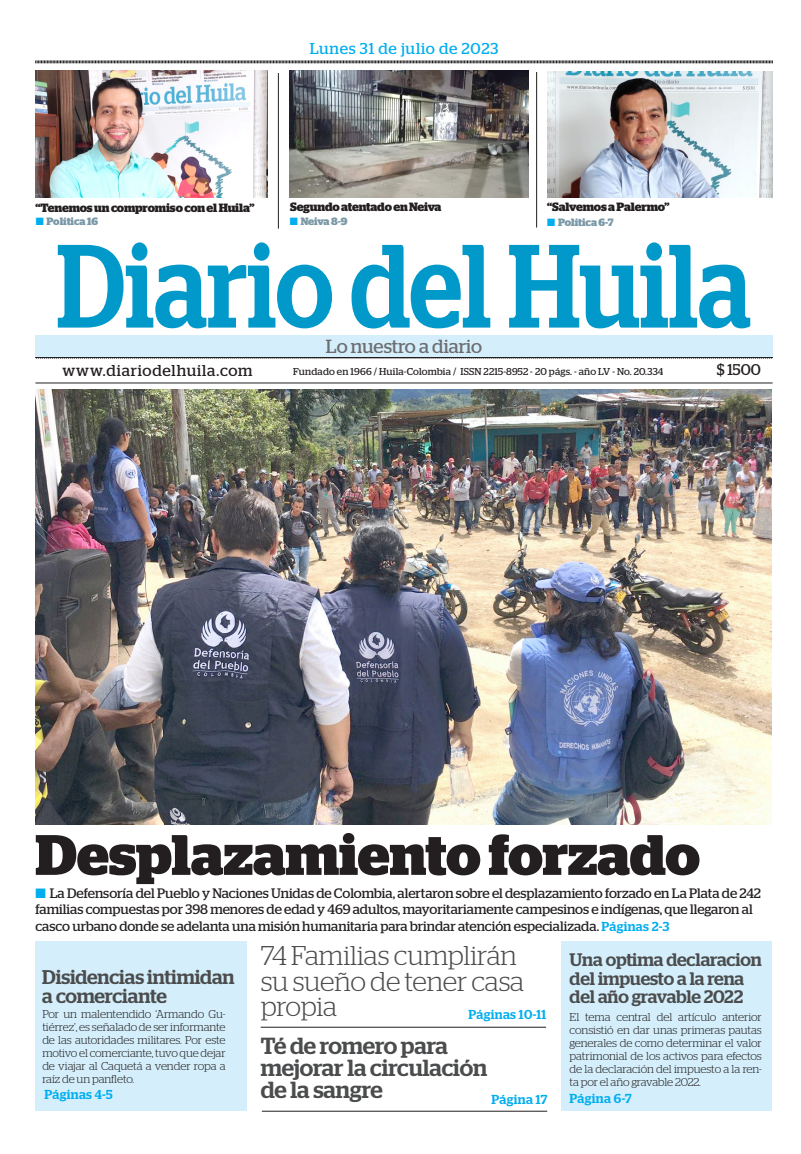
<style>
.page{position:relative;width:801px;height:1154px;background:#fff}
.page>*{position:absolute;margin:0;border:0;box-sizing:border-box;transform-origin:0 0}
.TITULO{font:700 56.8px "Stag";letter-spacing:-.005em;color:#231f20}
.TITULO_1{font:300 27.1px/25.7px "Stag";letter-spacing:-.01em;color:#4b4c4d}
.TITULO_1-2{font:500 23.3px/21.8px "Stag";letter-spacing:-.005em;color:#4b4c4d}
.TITULO_1-3{font:500 19.8px/18.7px "Stag";letter-spacing:-.005em;color:#4b4c4d}
.TITULO_1-4{font:19px "Stag";color:#6c6d70}
.TITULO_1-5{font:500 18.1px/18.6px "Stag";letter-spacing:-.01em;color:#4b4c4d}
.t1{font:15.7px "Stag";letter-spacing:.05em;color:#231f20}
.t2{font:15.7px "Stag";letter-spacing:.045em;color:#00aeef}
.t3{font:15.6px "Stag";color:#231f20}
.SUMARIO{font:13.7px/16.5px "Stag";color:#231f20}
.TITULO_1-6{font:500 13px "Stag";letter-spacing:.025em;color:#00aeef}
.No_Spacing{font:700 12px "Stag";letter-spacing:-.015em;color:#231f20}
.TITULO_1-7{font:300 11.4px/13px "Stag";letter-spacing:-.005em;color:#231f20;text-align:justify}
.TEXTO{font:700 10.6px "Stag";letter-spacing:-.01em;color:#7997a6}
.t4{font:10px "Stag";letter-spacing:.02em;color:#231f20}
.s1{color:#00aeef}
.s2{font-weight:500;font-size:13px;color:#00aeef}
</style>
<div class="page">
<svg style="left:35px;top:60px;width:738px;height:4px;background:#908e8f"></svg>
<svg style="left:58px;top:242px;width:692px;height:86px"></svg>
<svg style="left:35px;top:356px;width:738px;height:2px"></svg>
<hr style="left:35px;top:383px;width:737px;height:1px;background:#231f20">
<div style="left:35px;top:336px;width:737px;height:21px;background:#d4effb"></div>
<hr style="left:278px;top:73px;width:1px;height:156px;background:#231f20">
<hr style="left:536px;top:72px;width:1px;height:156px;background:#231f20">
<img style="left:547px;top:72px;width:225px;height:126px">
<div style="left:36px;top:941px;width:211px;height:170px;background:#d4effb"></div>
<div style="left:561px;top:941px;width:211px;height:170px;background:#d4effb"></div>
<hr style="left:261px;top:1027px;width:285px;height:1px;background:#231f20">
<hr style="left:262px;top:1111px;width:285px;height:1px;background:#231f20">
<img style="left:36px;top:70px;width:231px;height:128px">
<img style="left:289px;top:70px;width:239px;height:128px">
<img style="left:35px;top:390px;width:737px;height:434px">
<p class="t2" style="left:310px;top:40px;width:190px">Lunes 31 de julio de 2023</p>
<p class="No_Spacing" style="left:35px;top:200px;width:221px">“Tenemos un compromiso con el Huila”</p>
<p class="No_Spacing" style="left:290px;top:200px;width:153px">Segundo atentado en Neiva</p>
<p class="No_Spacing" style="left:547px;top:200px;width:124px">“Salvemos a Palermo”</p>
<p class="TEXTO" style="left:547px;top:216px;width:68px"><span class="s1">■</span> Política 6-7</p>
<p class="TEXTO" style="left:36px;top:215px;width:64px"><span class="s1">■</span> Política 16</p>
<p class="TEXTO" style="left:290px;top:215px;width:59px"><span class="s1">■</span> Neiva 8-9</p>
<p class="TITULO_1-4" style="left:326px;top:335px;width:158px">Lo nuestro a diario</p>
<p class="t1" style="left:62px;top:361px;width:192px">www.diariodelhuila.com</p>
<p class="t3" style="left:717px;top:361px;width:46px">$ 1500</p>
<p class="t4" style="left:293px;top:366px;width:372px">Fundado en 1966 / Huila-Colombia / ISSN 2215-8952 - 20 págs. - año LV - No. 20.334</p>
<p class="TITULO" style="left:35px;top:822px;width:666px">Desplazamiento forzado</p>
<p class="SUMARIO" style="left:35px;top:884px;width:727px"><span class="s1">■</span> La Defensoría del Pueblo y Naciones Unidas de Colombia, alertaron sobre el desplazamiento forzado en La Plata de 242 familias compuestas por 398 menores de edad y 469 adultos, mayoritariamente campesinos e indígenas, que llegaron al casco urbano donde se adelanta una misión humanitaria para brindar atención especializada. <span class="s2">Páginas 2-3</span></p>
<p class="TITULO_1" style="left:261px;top:942px;width:265px">74 Familias cumplirán su sueño de tener casa</p>
<p class="TITULO_1-5" style="left:570px;top:950px;width:194px">Una optima declaracion del impuesto a la rena del año gravable 2022</p>
<p class="TITULO_1-3" style="left:42px;top:968px;width:194px">Disidencias intimidan a comerciante</p>
<p class="TITULO_1" style="left:261px;top:993px;width:78px">propia</p>
<p class="TITULO_1-6" style="left:468px;top:1007px;width:79px">Páginas 10-11</p>
<p class="TITULO_1-7" style="left:42px;top:1007px;width:185px">Por un malentendido ‘Armando Gu-</p>
<p class="TITULO_1-7" style="left:569px;top:1010px;width:194px">El tema central del artículo anterior consistió en dar unas primeras pautas generales de como determinar el valor patrimonial de los activos para efectos de la declaración del impuesto a la ren&shy;ta por el año gravable 2022.</p>
<p class="TITULO_1-7" style="left:42px;top:1020px;width:185px">tiérrez’, es señalado de ser informante de las autoridades militares. Por este motivo el comerciante, tuvo que dejar de viajar al Caquetá a vender ropa a raíz de un panfleto.</p>
<p class="TITULO_1-2" style="left:261px;top:1035px;width:228px">Té de romero para mejorar la circulación de la sangre</p>
<p class="TITULO_1-6" style="left:45px;top:1086px;width:70px">Páginas 4-5</p>
<p class="TITULO_1-6" style="left:569px;top:1091px;width:64px">Página 6-7</p>
<p class="TITULO_1-6" style="left:491px;top:1092px;width:57px">Página 17</p>
</div>
